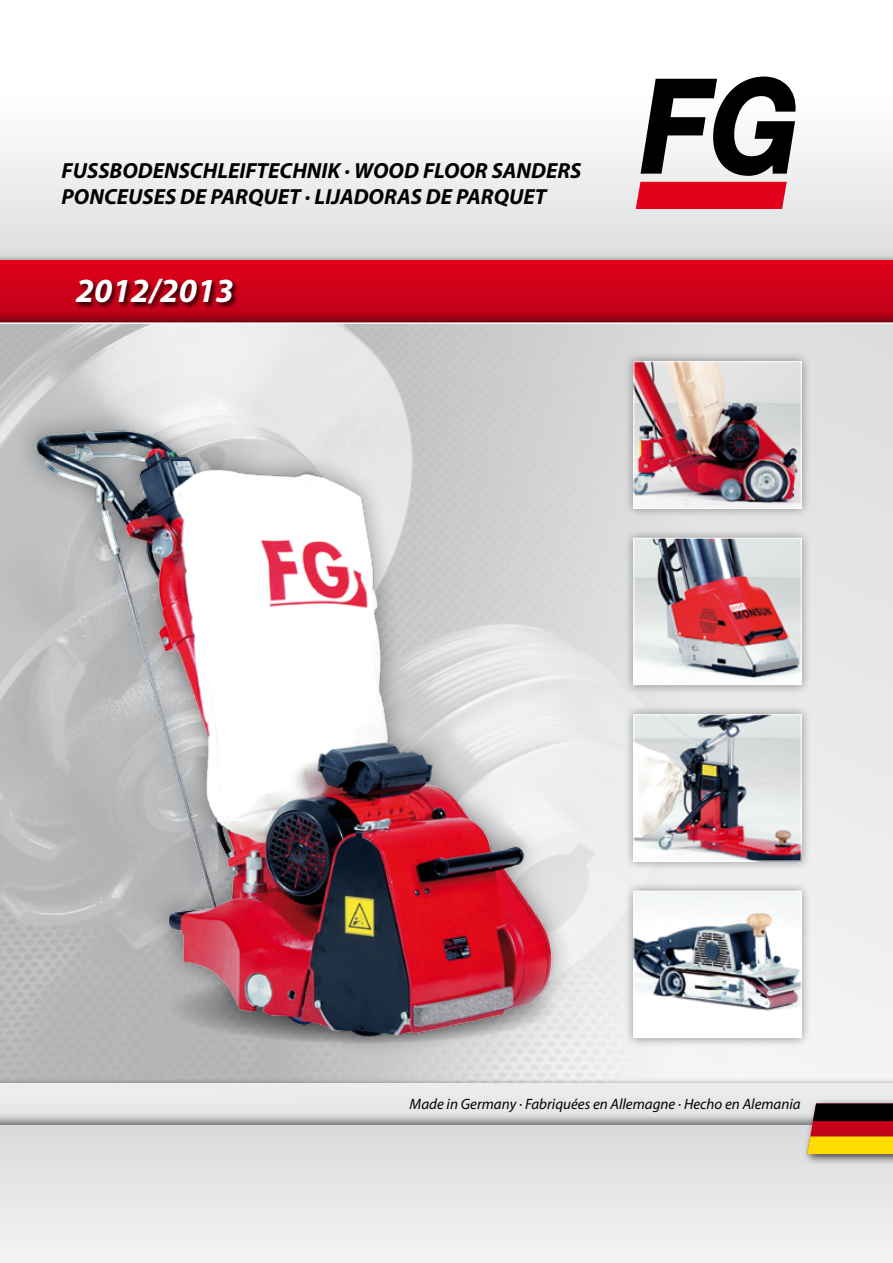
<style>
.page{position:relative;width:893px;height:1263px;background:#fff}
.page>*{position:absolute;margin:0;border:0;box-sizing:border-box;transform-origin:0 0}
.t1{font:italic 700 33.9px "Myriad";color:#fff}
.t2{font:italic 700 21.9px "Myriad";color:#000}
.t3{font:italic 15px "Myriad";color:#000}
</style>
<div class="page">
<svg style="left:0;top:144px;width:893px;height:110px"></svg>
<div style="left:0;top:254px;width:893px;height:113px;background:#000;opacity:.75"></div>
<svg style="left:0;top:260px;width:893px;height:96px;background:#d40019"></svg>
<svg style="left:641px;top:77px;width:155px;height:99px"></svg>
<div style="left:636px;top:182px;width:151px;height:27px;background:#e2001a"></div>
<div style="left:74px;top:278px;width:165px;height:32px;background:#000;opacity:.75"></div>
<svg style="left:740px;top:322px;width:153px;height:755px"></svg>
<div style="left:0;top:1126px;width:893px;height:137px;background:#eaeaeb"></div>
<div style="left:802px;top:1098px;width:91px;height:67px;background:#000;opacity:.75"></div>
<svg style="left:0;top:1089px;width:893px;height:65px"></svg>
<img style="left:0;top:289px;width:740px;height:829px">
<div style="left:624px;top:351px;width:187px;height:167px;background:#000;opacity:.4"></div>
<img style="left:635px;top:363px;width:164px;height:143px">
<div style="left:633px;top:361px;width:168px;height:147px;border:1px solid #fff"></div>
<div style="left:624px;top:528px;width:187px;height:166px;background:#000;opacity:.4"></div>
<img style="left:635px;top:540px;width:164px;height:143px">
<div style="left:633px;top:538px;width:168px;height:147px;border:1px solid #fff"></div>
<div style="left:624px;top:704px;width:187px;height:167px;background:#000;opacity:.4"></div>
<img style="left:635px;top:716px;width:164px;height:143px">
<div style="left:633px;top:714px;width:168px;height:147px;border:1px solid #fff"></div>
<div style="left:624px;top:881px;width:187px;height:166px;background:#000;opacity:.4"></div>
<img style="left:635px;top:893px;width:164px;height:143px">
<div style="left:633px;top:891px;width:168px;height:147px;border:1px solid #fff"></div>
<p class="t2" style="left:62px;top:159px;width:521px">FUSSBODENSCHLEIFTECHNIK · WOOD FLOOR SANDERS</p>
<p class="t2" style="left:62px;top:185px;width:486px">PONCEUSES DE PARQUET · LIJADORAS DE PARQUET</p>
<p class="t1" style="left:76px;top:273px;width:159px">2012/2013</p>
<p class="t3" style="left:410px;top:1096px;width:393px">Made in Germany · Fabriquées en Allemagne · Hecho en Alemania</p>
</div>
